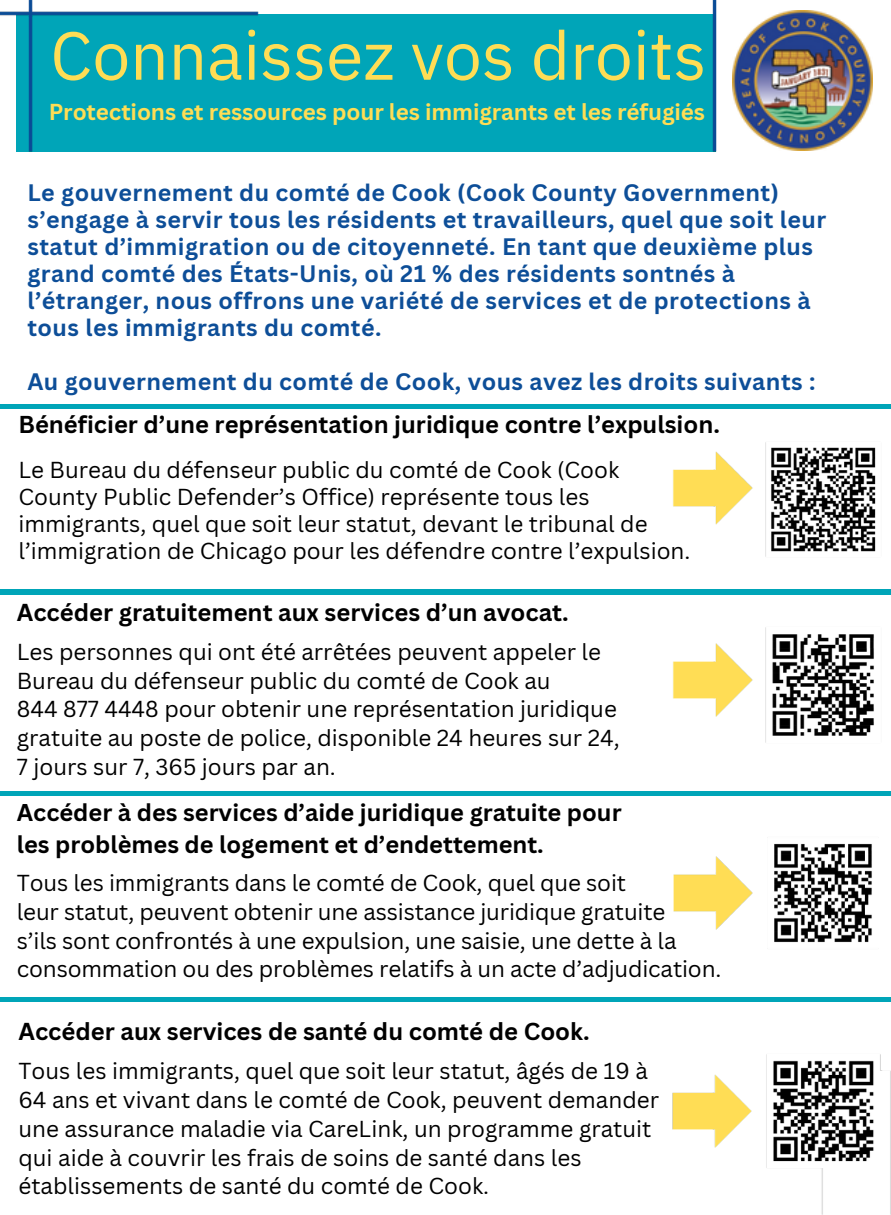
<style>
.page{position:relative;width:891px;height:1215px;background:#fff}
.page>*{position:absolute;margin:0;border:0;box-sizing:border-box;transform-origin:0 0}
.t1{font:67.73px "IBM Plex Sans";color:#fd5}
.t2{font:700 23.85px "Canva Sans";color:#000}
.t3{font:700 23.62px/31.9px "Canva Sans";color:#000}
.t4{font:700 23.18px/27px "Canva Sans";letter-spacing:.02em;color:#0d4e98}
.t5{font:22.5px/28.8px "Canva Sans";color:#000}
.t6{font:700 22.5px "Canva Sans";letter-spacing:-.005em;color:#fd5}
</style>
<div class="page">
<hr style="left:0;top:590px;width:891px;height:4px;background:#00a5b8">
<hr style="left:0;top:791px;width:891px;height:4px;background:#00a5b8">
<hr style="left:0;top:997px;width:891px;height:4px;background:#00a5b8">
<hr style="left:0;top:404px;width:891px;height:4px;background:#00a5b8">
<img style="left:0;top:0;width:873px;height:152px">
<img style="left:673px;top:442px;width:203px;height:115px">
<img style="left:673px;top:627px;width:201px;height:116px">
<img style="left:673px;top:843px;width:199px;height:100px">
<img style="left:672px;top:1054px;width:219px;height:161px">
<p class="t1" style="left:50px;top:10px;width:658px">Connaissez vos droits</p>
<h2 class="t6" style="left:49px;top:96px;width:658px">Protections et ressources pour les immigrants et les réfugiés</h2>
<p class="t4" style="left:27px;top:179px;width:800px">Le gouvernement du comté de Cook (Cook County Government) s’engage à servir tous les résidents et travailleurs, quel que soit leur statut d’immigration ou de citoyenneté. En tant que deuxième plus grand comté des États-Unis, où 21 % des résidents sontnés à l’étranger, nous offrons une variété de services et de protections à tous les immigrants du comté.</p>
<h2 class="t4" style="left:27px;top:368px;width:790px">Au gouvernement du comté de Cook, vous avez les droits suivants :</h2>
<p class="t2" style="left:18px;top:408px;width:703px">Bénéficier d’une représentation juridique contre l’expulsion.</p>
<p class="t5" style="left:18px;top:456px;width:674px;line-height:27px">Le Bureau du défenseur public du comté de Cook (Cook County Public Defender’s Office) représente tous les immigrants, quel que soit leur statut, devant le tribunal de l’immigration de Chicago pour les défendre contre l’expulsion.</p>
<p class="t2" style="left:17px;top:596px;width:553px">Accéder gratuitement aux services d’un avocat.</p>
<h2 class="t5" style="left:17px;top:637px;width:586px">Les personnes qui ont été arrêtées peuvent appeler le<br>Bureau du défenseur public du comté de Cook au</h2>
<h2 class="t5" style="left:17px;top:694px;width:604px">844 877 4448 pour obtenir une représentation juridique gratuite au poste de police, disponible 24 heures sur 24,<br>7 jours sur 7, 365 jours par an.</h2>
<p class="t3" style="left:17px;top:796px;width:606px">Accéder à des services d’aide juridique gratuite pour les problèmes de logement et d’endettement.</p>
<h1 class="t5" style="left:17px;top:868px;width:611px">Tous les immigrants dans le comté de Cook, quel que soit</h1>
<h2 class="t5" style="left:17px;top:897px;width:650px">leur statut, peuvent obtenir une assistance juridique gratuite</h2>
<p class="t5" style="left:17px;top:926px;width:706px">s’ils sont confrontés à une expulsion, une saisie, une dette à la consommation ou des problèmes relatifs à un acte d’adjudication.</p>
<p class="t2" style="left:18px;top:1014px;width:573px">Accéder aux services de santé du comté de Cook.</p>
<h2 class="t5" style="left:18px;top:1056px;width:642px">Tous les immigrants, quel que soit leur statut, âgés de 19 à 64 ans et vivant dans le comté de Cook, peuvent demander une assurance maladie via CareLink, un programme gratuit qui aide à couvrir les frais de soins de santé dans les établissements de santé du comté de Cook.</h2>
</div>
